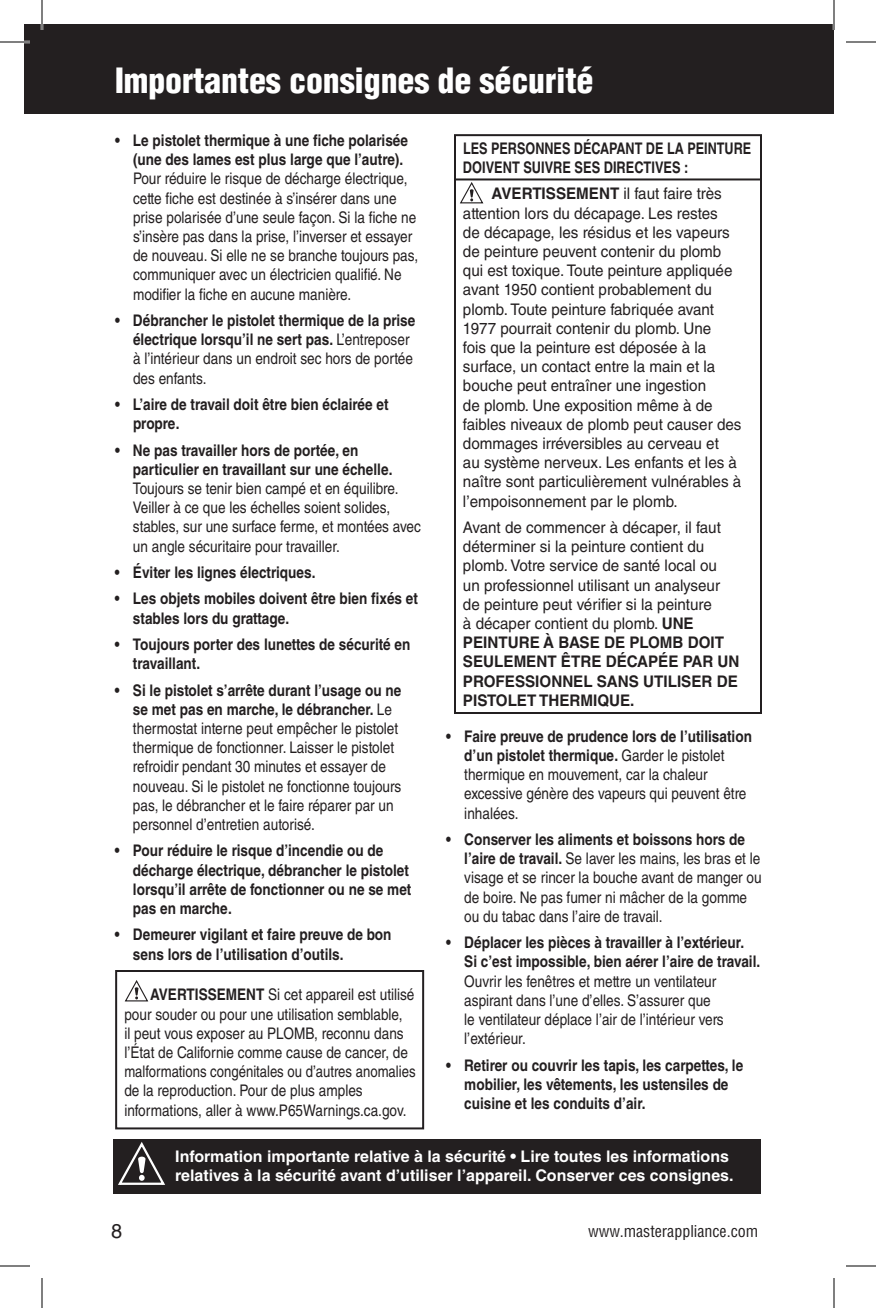
<style>
.page{position:relative;width:876px;height:1308px;background:#fff}
.page>*{position:absolute;margin:0;border:0;box-sizing:border-box;transform-origin:0 0}
.t1{font:900 condensed 34px "Helvetica LT Std";letter-spacing:-.005em;color:#fff}
.t2{font:20px "Helvetica LT Std";color:#231f20}
.t3{font:16px/19.2px "Helvetica LT Std";color:#231f20;scale:.85 1}
.t4{font:700 16px/19.2px "Helvetica LT Std";color:#231f20;scale:.85 1}
.t5{font:16px/19.2px "Helvetica LT Std";color:#231f20;scale:.95 1}
.t6{font:700 16px/19.2px "Helvetica LT Std";color:#fff}
.t7{font:700 16px/19.2px "Helvetica LT Std";color:#231f20;scale:.79 1}
.t8{font:condensed 16px "Helvetica LT Std";color:#231f20}
.s1{font-weight:400}
.s2{font-weight:700}
</style>
<div class="page">
<div style="left:115px;top:970px;width:309px;height:159px;border:2px solid #231f20"></div>
<div style="left:454px;top:134px;width:308px;height:580px;border:2px solid #231f20"></div>
<div style="left:24px;top:24px;width:810px;height:90px;background:#231f20"></div>
<hr style="left:834px;top:24px;width:1px;height:90px;background:#231f20">
<div style="left:113px;top:1139px;width:648px;height:55px;background:#231f20"></div>
<svg style="left:118px;top:1142px;width:47px;height:43px"></svg>
<hr style="left:455px;top:178px;width:307px;height:2px;background:#231f20">
<svg style="left:460px;top:182px;width:24px;height:22px"></svg>
<svg style="left:124px;top:980px;width:25px;height:22px"></svg>
<hr style="left:0;top:41px;width:30px;height:2px;background:#fff">
<hr style="left:41px;top:0;width:2px;height:30px;background:#fff">
<hr style="left:833px;top:0;width:2px;height:30px;background:#fff">
<hr style="left:0;top:42px;width:30px;height:1px;background:#000">
<hr style="left:846px;top:42px;width:30px;height:1px;background:#000">
<hr style="left:0;top:1266px;width:30px;height:1px;background:#000">
<hr style="left:846px;top:1266px;width:30px;height:1px;background:#000">
<hr style="left:42px;top:0;width:1px;height:30px;background:#000">
<hr style="left:42px;top:1278px;width:1px;height:30px;background:#000">
<hr style="left:834px;top:0;width:1px;height:30px;background:#000">
<hr style="left:834px;top:1278px;width:1px;height:30px;background:#000">
<h1 class="t1" style="left:115px;top:59px;width:480px">Importantes consignes de sécurité</h1>
<p class="t4" style="left:115px;top:131px;width:346px;text-align:right">• Le pistolet thermique à une fiche polarisée (une des lames est plus large que l’autre).</p>
<p class="t3" style="left:133px;top:169px;width:337px">Pour réduire le risque de décharge électrique, cette fiche est destinée à s’insérer dans une prise polarisée d’une seule façon. Si la fiche ne s’insère pas dans la prise, l’inverser et essayer de nouveau. Si elle ne se branche toujours pas, communiquer avec un électricien qualifié. Ne modifier la fiche en aucune manière.</p>
<p class="t4" style="left:133px;top:311px;width:334px;text-indent:-18px">• Débrancher le pistolet thermique de la prise électrique lorsqu’il ne sert pas. <span class="s1">L’entreposer à l’intérieur dans un endroit sec hors de portée des enfants.</span></p>
<p class="t4" style="left:133px;top:395px;width:302px;text-indent:-18px">• L’aire de travail doit être bien éclairée et propre.</p>
<p class="t4" style="left:133px;top:440px;width:307px;text-indent:-18px">• Ne pas travailler hors de portée, en particulier en travaillant sur une échelle.</p>
<p class="t3" style="left:133px;top:479px;width:340px">Toujours se tenir bien campé et en équilibre.<br>Veiller à ce que les échelles soient solides, stables, sur une surface ferme, et montées avec un angle sécuritaire pour travailler.</p>
<p class="t4" style="left:115px;top:563px;width:237px">• Éviter les lignes électriques.</p>
<p class="t4" style="left:133px;top:589px;width:337px;text-indent:-18px">• Les objets mobiles doivent être bien fixés et stables lors du grattage.</p>
<p class="t4" style="left:133px;top:635px;width:328px;text-indent:-18px">• Toujours porter des lunettes de sécurité en travaillant.</p>
<p class="t3" style="left:133px;top:680px;width:317px;text-indent:-18px"><span class="s2">• Si le pistolet s’arrête durant l’usage ou ne se met pas en marche, le débrancher.</span> Le thermostat interne peut empêcher le pistolet thermique de fonctionner. Laisser le pistolet refroidir pendant 30 minutes et essayer de nouveau. Si le pistolet ne fonctionne toujours pas, le débrancher et le faire réparer par un personnel d’entretien autorisé.</p>
<p class="t4" style="left:133px;top:841px;width:329px;text-indent:-18px">• Pour réduire le risque d’incendie ou de décharge électrique, débrancher le pistolet lorsqu’il arrête de fonctionner ou ne se met pas en marche.</p>
<p class="t4" style="left:133px;top:925px;width:306px;text-indent:-18px">• Demeurer vigilant et faire preuve de bon sens lors de l’utilisation d’outils.</p>
<p class="t3" style="left:124px;top:985px;width:344px;text-indent:26px"><span class="s2">AVERTISSEMENT</span> Si cet appareil est utilisé pour souder ou pour une utilisation semblable,<br>il peut vous exposer au PLOMB, reconnu dans l’État de Californie comme cause de cancer, de malformations congénitales ou d’autres anomalies de la reproduction. Pour de plus amples informations, aller à www.P65Warnings.ca.gov.</p>
<p class="t7" style="left:463px;top:138px;width:366px">LES PERSONNES DÉCAPANT DE LA PEINTURE<br>DOIVENT SUIVRE SES DIRECTIVES :</p>
<p class="t5" style="left:463px;top:184px;width:295px;text-indent:29px"><span class="s2">AVERTISSEMENT</span> il faut faire très attention lors du décapage. Les restes<br>de décapage, les résidus et les vapeurs de peinture peuvent contenir du plomb qui est toxique. Toute peinture appliquée avant 1950 contient probablement du plomb. Toute peinture fabriquée avant 1977 pourrait contenir du plomb. Une<br>fois que la peinture est déposée à la surface, un contact entre la main et la bouche peut entraîner une ingestion<br>de plomb. Une exposition même à de faibles niveaux de plomb peut causer des dommages irréversibles au cerveau et<br>au système nerveux. Les enfants et les à naître sont particulièrement vulnérables à l’empoisonnement par le plomb.</p>
<p class="t5" style="left:463px;top:518px;width:293px">Avant de commencer à décaper, il faut déterminer si la peinture contient du plomb. Votre service de santé local ou<br>un professionnel utilisant un analyseur de peinture peut vérifier si la peinture<br>à décaper contient du plomb. <span class="s2">UNE PEINTURE À BASE DE PLOMB DOIT SEULEMENT ÊTRE DÉCAPÉE PAR UN PROFESSIONNEL SANS UTILISER DE PISTOLET THERMIQUE.</span></p>
<p class="t3" style="left:464px;top:727px;width:340px;text-indent:-18px"><span class="s2">• Faire preuve de prudence lors de l’utilisation d’un pistolet thermique.</span> Garder le pistolet thermique en mouvement, car la chaleur excessive génère des vapeurs qui peuvent être inhalées.</p>
<p class="t3" style="left:464px;top:830px;width:351px;text-indent:-18px"><span class="s2">• Conserver les aliments et boissons hors de l’aire de travail.</span> Se laver les mains, les bras et le visage et se rincer la bouche avant de manger ou de boire. Ne pas fumer ni mâcher de la gomme ou du tabac dans l’aire de travail.</p>
<p class="t4" style="left:464px;top:933px;width:350px;text-indent:-18px">• Déplacer les pièces à travailler à l’extérieur.<br>Si c’est impossible, bien aérer l’aire de travail.</p>
<p class="t3" style="left:464px;top:971px;width:307px">Ouvrir les fenêtres et mettre un ventilateur aspirant dans l’une d’elles. S’assurer que le ventilateur déplace l’air de l’intérieur vers l’extérieur.</p>
<p class="t4" style="left:464px;top:1055px;width:330px;text-indent:-18px">• Retirer ou couvrir les tapis, les carpettes, le mobilier, les vêtements, les ustensiles de cuisine et les conduits d’air.</p>
<p class="t6" style="left:175px;top:1147px;width:560px">Information importante relative à la sécurité • Lire toutes les informations relatives à la sécurité avant d’utiliser l’appareil. Conserver ces consignes.</p>
<p class="t2" style="left:111px;top:1219px;width:13px">8</p>
<p class="t8" style="left:588px;top:1221px;width:172px">www.masterappliance.com</p>
</div>
